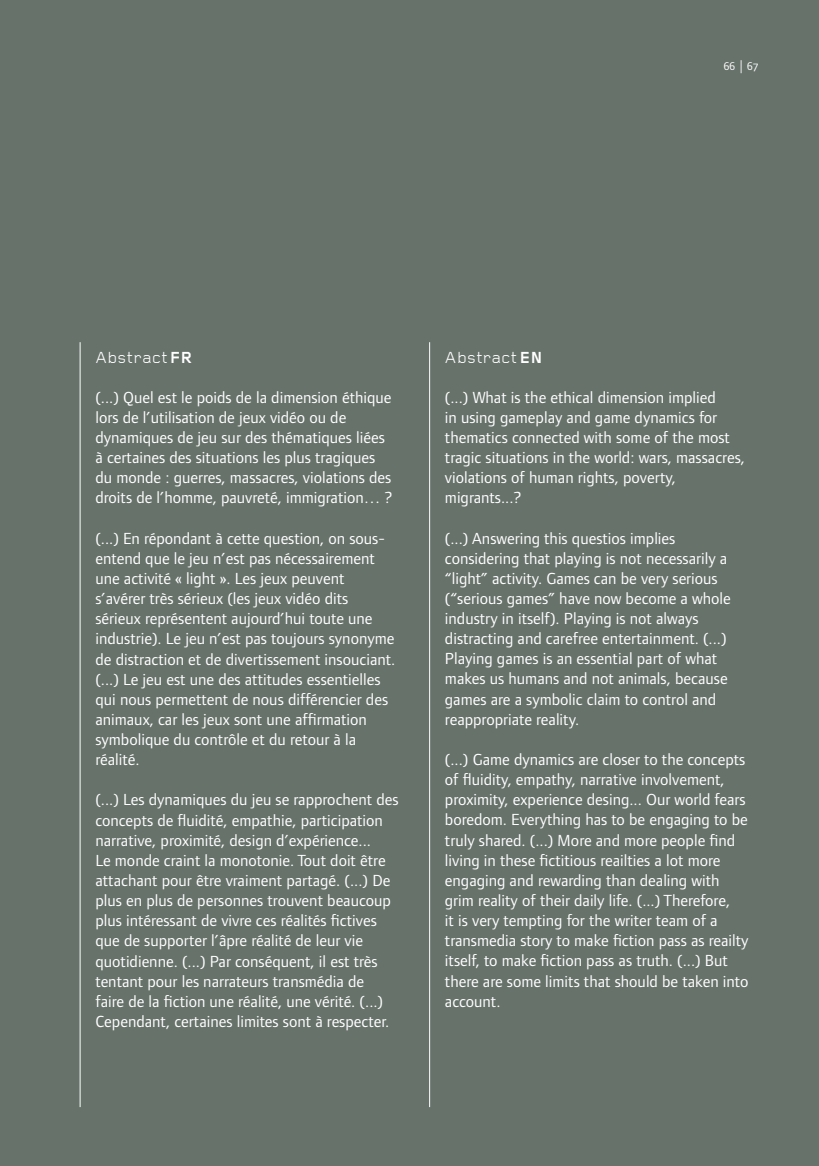
<style>
.page{position:relative;width:819px;height:1166px;background:#67726b}
.page>*{position:absolute;margin:0;border:0;box-sizing:border-box;transform-origin:0 0}
.t1{font:16.62px/20.1px "Foundry Form Sans Book OSF";color:#fff}
.t2{font:16.62px "Foundry Gridnik";letter-spacing:.025em;color:#fff}
.t3{font:12.25px "Foundry Form Sans Book OSF";color:#fff}
.s1{font-weight:700}
.s2{font-family:"The Sans Semi Light Expert"}
</style>
<div class="page">
<hr style="left:429px;top:342px;width:1px;height:765px;background:#fff">
<hr style="left:80px;top:342px;width:1px;height:765px;background:#fff">
<p class="t2" style="left:95px;top:348px;width:99px">Abstract <span class="s1">FR</span></p>
<p class="t2" style="left:445px;top:348px;width:99px">Abstract <span class="s1">EN</span></p>
<p class="t3" style="left:723px;top:59px;width:36px">66<span class="s2">]</span>67</p>
<p class="t1" style="left:95px;top:387px;width:299px">(...) Quel est le poids de la dimension éthique lors de l’utilisation de jeux vidéo ou de dynamiques de jeu sur des thématiques liées à certaines des situations les plus tragiques du monde : guerres, massacres, violations des droits de l’homme, pauvreté, immigration… ?</p>
<p class="t1" style="left:95px;top:528px;width:301px">(...) En répondant à cette question, on sous&shy;entend que le jeu n’est pas nécessairement une activité « light ». Les jeux peuvent s’avérer très sérieux (les jeux vidéo dits sérieux représentent aujourd’hui toute une industrie). Le jeu n’est pas toujours synonyme de distraction et de divertissement insouciant. (...) Le jeu est une des attitudes essentielles qui nous permettent de nous différencier des animaux, car les jeux sont une affirmation symbolique du contrôle et du retour à la réalité.</p>
<p class="t1" style="left:95px;top:790px;width:305px">(...) Les dynamiques du jeu se rapprochent des concepts de fluidité, empathie, participation narrative, proximité, design d’expérience...<br>Le monde craint la monotonie. Tout doit être attachant pour être vraiment partagé. (...) De plus en plus de personnes trouvent beaucoup plus intéressant de vivre ces réalités fictives que de supporter l’âpre réalité de leur vie quotidienne. (...) Par conséquent, il est très tentant pour les narrateurs transmédia de<br>faire de la fiction une réalité, une vérité. (...)<br>Cependant, certaines limites sont à respecter.</p>
<p class="t1" style="left:445px;top:387px;width:301px">(...) What is the ethical dimension implied<br>in using gameplay and game dynamics for thematics connected with some of the most tragic situations in the world: wars, massacres, violations of human rights, poverty, migrants...?</p>
<p class="t1" style="left:445px;top:528px;width:287px">(...) Answering this questios implies considering that playing is not necessarily a “light” activity. Games can be very serious (“serious games” have now become a whole industry in itself). Playing is not always distracting and carefree entertainment. (...)<br>Playing games is an essential part of what makes us humans and not animals, because games are a symbolic claim to control and reappropriate reality.</p>
<p class="t1" style="left:445px;top:749px;width:305px">(...) Game dynamics are closer to the concepts of fluidity, empathy, narrative involvement, proximity, experience desing... Our world fears boredom. Everything has to be engaging to be truly shared. (...) More and more people find living in these fictitious reailties a lot more engaging and rewarding than dealing with grim reality of their daily life. (...) Therefore,<br>it is very tempting for the writer team of a transmedia story to make fiction pass as reailty itself, to make fiction pass as truth. (...) But there are some limits that should be taken into account.</p>
</div>
